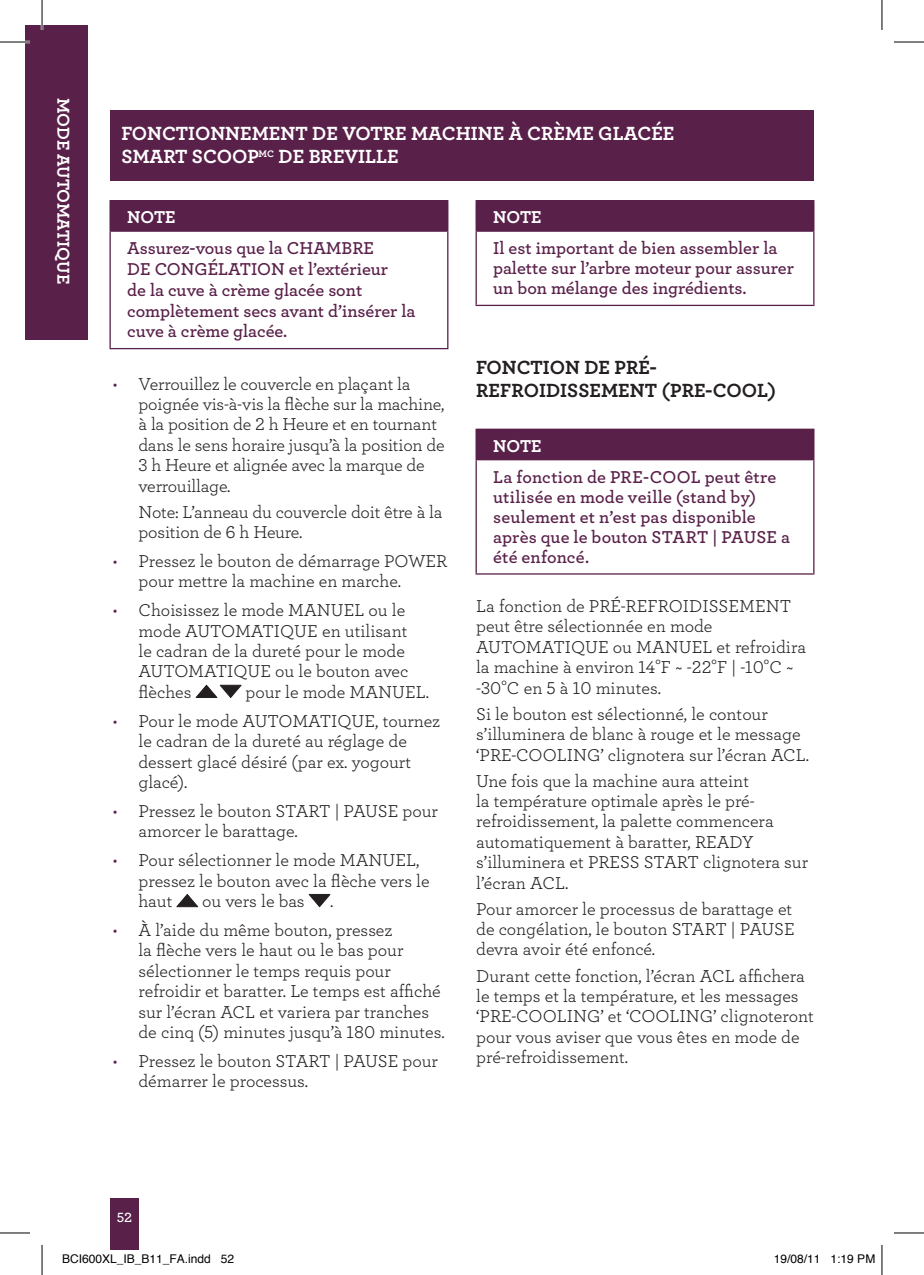
<style>
.page{position:relative;width:924px;height:1275px;background:#fff}
.page>*{position:absolute;margin:0;border:0;box-sizing:border-box;transform-origin:0 0}
.t1{font:20px/23px "Archer Bold LF";color:#fff}
.t2{font:20px/23px "Archer Bold LF";color:#231f20}
.t3{font:18px/20.4px "Archer Book LF";color:#231f20}
.t4{font:18px/20px "Archer Semibold LF";color:#592049}
.t5{font:18px "Archer Bold LF";letter-spacing:-.005em;color:#fff}
.t6{font:14px "Archer Semibold LF";color:#fff}
.t7{font:12px "Helvetica";color:#000}
.s1{color:#592049}
</style>
<div class="page">
<div style="left:110px;top:1199px;width:28px;height:51px;background:#592049"></div>
<div style="left:110px;top:110px;width:703px;height:71px;background:#592049"></div>
<div style="left:110px;top:201px;width:337px;height:30px;background:#592049"></div>
<hr style="left:109px;top:201px;width:2px;height:29px;background:#592049">
<svg style="left:447px;top:201px;width:1px;height:29px"></svg>
<hr style="left:109px;top:200px;width:339px;height:1px;background:#592049">
<hr style="left:109px;top:232px;width:2px;height:116px;background:#592049">
<hr style="left:447px;top:232px;width:1px;height:116px;background:#592049">
<hr style="left:109px;top:348px;width:339px;height:1px;background:#592049">
<hr style="left:109px;top:230px;width:339px;height:2px;background:#592049">
<svg style="left:195px;top:684px;width:47px;height:14px"></svg>
<svg style="left:176px;top:894px;width:23px;height:13px"></svg>
<svg style="left:308px;top:893px;width:23px;height:14px"></svg>
<div style="left:476px;top:201px;width:337px;height:30px;background:#592049"></div>
<svg style="left:475px;top:201px;width:1px;height:29px"></svg>
<hr style="left:812px;top:201px;width:2px;height:29px;background:#592049">
<hr style="left:475px;top:200px;width:339px;height:1px;background:#592049">
<hr style="left:475px;top:232px;width:1px;height:73px;background:#592049">
<hr style="left:812px;top:232px;width:2px;height:73px;background:#592049">
<hr style="left:475px;top:305px;width:339px;height:1px;background:#592049">
<hr style="left:475px;top:230px;width:339px;height:2px;background:#592049">
<div style="left:476px;top:429px;width:337px;height:31px;background:#592049"></div>
<svg style="left:475px;top:430px;width:1px;height:29px"></svg>
<hr style="left:812px;top:430px;width:2px;height:29px;background:#592049">
<hr style="left:475px;top:428px;width:339px;height:2px;background:#592049">
<hr style="left:475px;top:460px;width:1px;height:113px;background:#592049">
<hr style="left:812px;top:460px;width:2px;height:113px;background:#592049">
<hr style="left:475px;top:573px;width:339px;height:1px;background:#592049">
<hr style="left:475px;top:459px;width:339px;height:1px;background:#592049">
<div style="left:25px;top:25px;width:62px;height:315px;background:#592049"></div>
<hr style="left:0;top:41px;width:30px;height:2px;background:#fff">
<hr style="left:41px;top:0;width:2px;height:30px;background:#fff">
<hr style="left:0;top:42px;width:30px;height:1px;background:#000">
<hr style="left:893px;top:42px;width:30px;height:1px;background:#000">
<hr style="left:0;top:1232px;width:30px;height:1px;background:#000">
<hr style="left:893px;top:1232px;width:30px;height:1px;background:#000">
<hr style="left:42px;top:0;width:1px;height:30px;background:#000">
<hr style="left:42px;top:1245px;width:1px;height:30px;background:#000">
<hr style="left:881px;top:0;width:1px;height:30px;background:#000">
<hr style="left:881px;top:1245px;width:1px;height:30px;background:#000">
<p class="t5" style="left:75px;top:98px;width:187px;rotate:90deg">MODE AUTOMATIQUE</p>
<p class="t1" style="left:121px;top:122px;width:554px">FONCTIONNEMENT DE VOTRE MACHINE À CRÈME GLACÉE<br>SMART SCOOP<sup>MC</sup> DE BREVILLE</p>
<p class="t5" style="left:127px;top:206px;width:50px">NOTE</p>
<p class="t4" style="left:127px;top:237px;width:167px;line-height:20.8px">Assurez-vous que la chambre de congélation</p>
<p class="t4" style="left:127px;top:258px;width:290px;line-height:20.8px;text-indent:162px">et l’extérieur<br>de la cuve à crème glacée sont complètement secs avant d’insérer la cuve à crème glacée.</p>
<p class="t3" style="left:138px;top:373px;width:307px;text-indent:-26px"><span class="s1">•</span> Verrouillez le couvercle en plaçant la poignée vis-à-vis la flèche sur la machine, à la position de 2 h Heure et en tournant dans le sens horaire jusqu’à la position de 3 h Heure et alignée avec la marque de verrouillage.</p>
<p class="t3" style="left:138px;top:501px;width:305px">Note: L’anneau du couvercle doit être à la position de 6 h Heure.</p>
<p class="t3" style="left:138px;top:550px;width:310px;text-indent:-26px"><span class="s1">•</span> Pressez le bouton de démarrage POWER pour mettre la machine en marche.</p>
<p class="t3" style="left:138px;top:599px;width:271px;text-indent:-26px"><span class="s1">•</span> Choisissez le mode MANUEL ou le mode AUTOMATIQUE en utilisant le cadran de la dureté pour le mode<br>AUTOMATIQUE ou le bouton avec flèches</p>
<p class="t3" style="left:245px;top:681px;width:185px">pour le mode MANUEL.</p>
<p class="t3" style="left:138px;top:710px;width:303px;text-indent:-26px"><span class="s1">•</span> Pour le mode AUTOMATIQUE, tournez le cadran de la dureté au réglage de dessert glacé désiré (par ex. yogourt glacé).</p>
<p class="t3" style="left:138px;top:800px;width:301px;text-indent:-26px"><span class="s1">•</span> Pressez le bouton START | PAUSE pour amorcer le barattage.</p>
<p class="t3" style="left:138px;top:849px;width:292px;text-indent:-26px"><span class="s1">•</span> Pour sélectionner le mode MANUEL, pressez le bouton avec la flèche vers le haut</p>
<p class="t3" style="left:202px;top:890px;width:104px">ou vers le bas</p>
<p class="t3" style="left:330px;top:890px;width:5px">.</p>
<p class="t3" style="left:138px;top:919px;width:307px;text-indent:-26px"><span class="s1">•</span> À l’aide du même bouton, pressez<br>la flèche vers le haut ou le bas pour sélectionner le temps requis pour refroidir et baratter. Le temps est affiché sur l’écran ACL et variera par tranches de cinq (5) minutes jusqu’à 180 minutes.</p>
<p class="t3" style="left:138px;top:1050px;width:301px;text-indent:-26px"><span class="s1">•</span> Pressez le bouton START | PAUSE pour démarrer le processus.</p>
<p class="t5" style="left:493px;top:206px;width:50px">NOTE</p>
<p class="t4" style="left:493px;top:237px;width:302px">Il est important de bien assembler la palette sur l’arbre moteur pour assurer un bon mélange des ingrédients.</p>
<p class="t2" style="left:476px;top:356px;width:301px">FONCTION DE PRÉ-<br>REFROIDISSEMENT (PRE-COOL)</p>
<p class="t5" style="left:493px;top:434px;width:50px">NOTE</p>
<p class="t4" style="left:493px;top:466px;width:298px">La fonction de PRE-COOL peut être utilisée en mode veille (stand by) seulement et n’est pas disponible après que le bouton START | PAUSE a été enfoncé.</p>
<p class="t3" style="left:476px;top:595px;width:331px">La fonction de PRÉ-REFROIDISSEMENT peut être sélectionnée en mode AUTOMATIQUE ou MANUEL et refroidira la machine à environ 14°F ~ -22°F | -10°C ~ -30°C en 5 à 10 minutes.</p>
<p class="t3" style="left:476px;top:703px;width:334px">Si le bouton est sélectionné, le contour s’illuminera de blanc à rouge et le message ‘PRE-COOLING’ clignotera sur l’écran ACL.</p>
<p class="t3" style="left:476px;top:770px;width:333px">Une fois que la machine aura atteint<br>la température optimale après le pré&shy;refroidissement, la palette commencera automatiquement à baratter, READY s’illuminera et PRESS START clignotera sur l’écran ACL.</p>
<p class="t3" style="left:476px;top:898px;width:320px">Pour amorcer le processus de barattage et de congélation, le bouton START | PAUSE devra avoir été enfoncé.</p>
<p class="t3" style="left:476px;top:965px;width:339px">Durant cette fonction, l’écran ACL affichera le temps et la température, et les messages ‘PRE-COOLING’ et ‘COOLING’ clignoteront pour vous aviser que vous êtes en mode de pré-refroidissement.</p>
<p class="t6" style="left:117px;top:1208px;width:17px">52</p>
<p class="t7" style="left:62px;top:1249px;width:174px">BCI600XL_IB_B11_FA.indd 52</p>
<p class="t7" style="left:773px;top:1249px;width:103px">19/08/11 1:19 PM</p>
</div>
